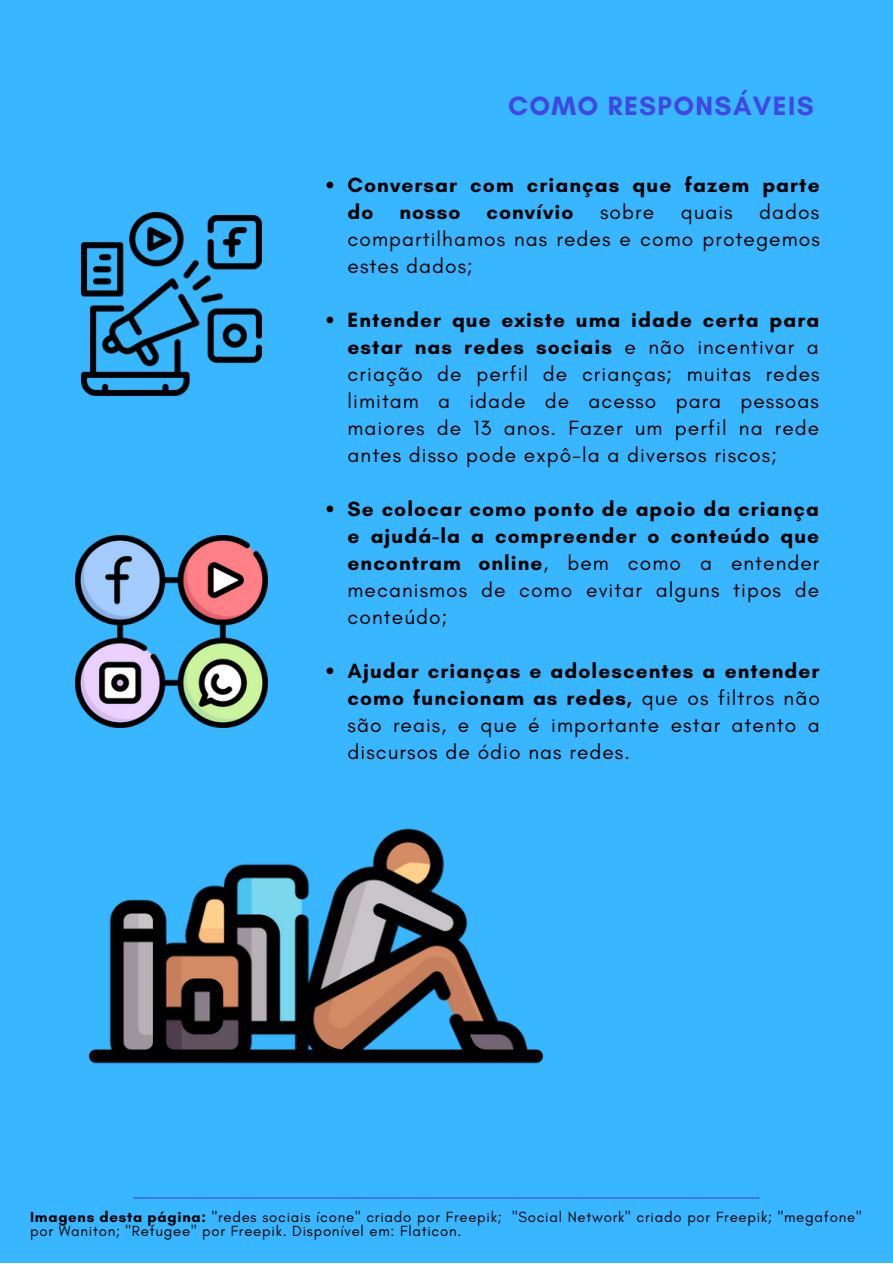
<style>
.page{position:relative;width:893px;height:1264px;background:#fff}
.page>*{position:absolute;margin:0;border:0;box-sizing:border-box;transform-origin:0 0}
.t1{font:700 27px "Glacial Indifference";letter-spacing:.05em;color:#3f48e2}
.t2{font:21px/27px "Glacial Indifference";letter-spacing:.05em;color:#010101;text-align:justify}
.t3{font:700 21px/27px "Glacial Indifference";letter-spacing:.05em;color:#010101}
.t4{font:15px/14.5px "Glacial Indifference";letter-spacing:.05em;color:#000}
.s1{font-weight:700}
.s2{font-weight:400}
</style>
<div class="page">
<div style="left:0;top:0;width:892px;height:1262px;background:#38b6ff"></div>
<svg style="left:326px;top:182px;width:7px;height:6px"></svg>
<svg style="left:326px;top:316px;width:7px;height:7px"></svg>
<svg style="left:326px;top:505px;width:7px;height:7px"></svg>
<svg style="left:326px;top:667px;width:7px;height:7px"></svg>
<hr style="left:133px;top:1197px;width:626px;height:1px;background:#3f48e2">
<img style="left:89px;top:727px;width:453px;height:337px">
<img style="left:76px;top:536px;width:191px;height:191px">
<img style="left:81px;top:212px;width:181px;height:184px">
<p class="t1" style="left:508px;top:89px;width:307px">COMO RESPONSÁVEIS</p>
<p class="t3" style="left:347px;top:171px;width:473px">Conversar com crianças que fazem parte do nosso convívio</p>
<p class="t2" style="left:347px;top:198px;width:473px;text-indent:411px">dados compartilhamos nas redes e como protegemos estes dados;</p>
<p class="t2" style="left:347px;top:306px;width:473px"><span class="s1">Entender que existe uma idade certa para estar nas redes sociais</span> e não incentivar a criação de perfil de crianças; muitas redes limitam a idade de acesso para pessoas maiores de 13 anos. Fazer um perfil na rede antes disso pode expô-la a diversos riscos;</p>
<p class="t3" style="left:347px;top:495px;width:473px;text-align:justify">Se colocar como ponto de apoio da criança e ajudá-la a compreender o conteúdo que encontram online<span class="s2">, bem como a entender mecanismos de como evitar alguns tipos de conteúdo;</span></p>
<p class="t2" style="left:347px;top:656px;width:474px"><span class="s1">Ajudar crianças e adolescentes a entender como funcionam as redes,</span> que os filtros não são reais, e que é importante estar atento a discursos de ódio nas redes.</p>
<p class="t2" style="left:600px;top:198px;width:56px">sobre</p>
<p class="t2" style="left:680px;top:198px;width:54px">quais</p>
<p class="t4" style="left:30px;top:1209px;width:832px"><span class="s1">Imagens desta página:</span> "redes sociais ícone" criado por Freepik; "Social Network" criado por Freepik; "megafone" por Waniton; "Refugee" por Freepik. Disponível em: Flaticon.</p>
</div>
